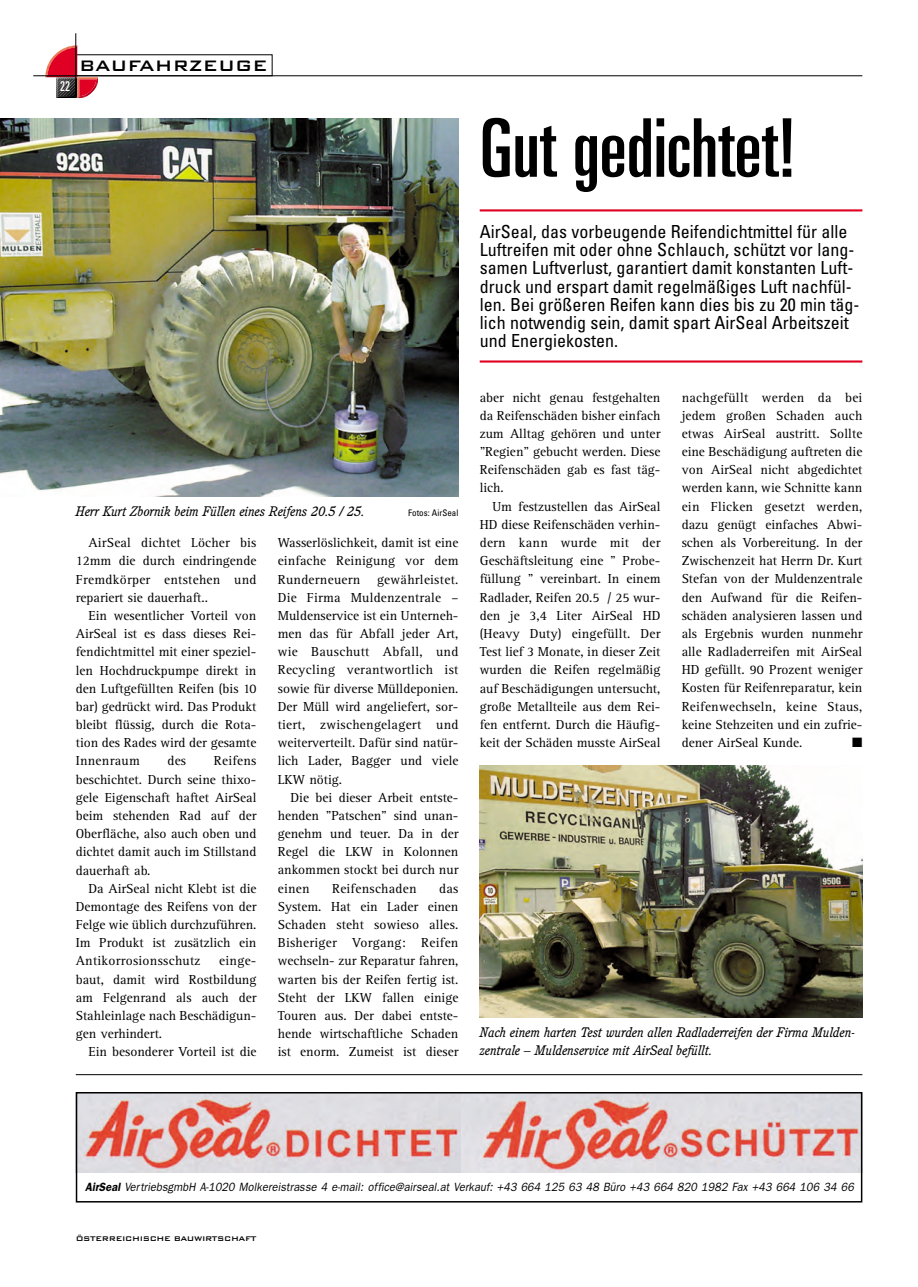
<style>
.page{position:relative;width:918px;height:1287px;background:#fff}
.page>*{position:absolute;margin:0;border:0;box-sizing:border-box;transform-origin:0 0}
.t1{font:ultra-condensed 81px "Univers";color:#000}
.t2{font:500 20.25px "Bank Gothic BT";color:#000}
.t3{font:condensed 18px/18.1px "Univers";color:#000}
.t4{font:13.5px/18.1px "AT Rotis Serif";color:#000;text-align:justify}
.t5{font:italic 13.5px/18px "Cushing";color:#000}
.t6{font:13.5px "AT Rotis Serif";letter-spacing:.02em;color:#000}
.t7{font:ultra-condensed 13.5px "Univers";color:#fff}
.t8{font:13.5px "Zapf Dingbats";color:#000}
.t9{font:italic 12px "Franklin Gothic";letter-spacing:.01em;color:#000;scale:.9 1}
.t10{font:500 9px "Bank Gothic BT";letter-spacing:-.04em;color:#000}
.t11{font:condensed 9px "Univers";color:#000}
.s1{font-weight:600}
</style>
<div class="page">
<img style="left:79px;top:1095px;width:383px;height:78px">
<img style="left:462px;top:1095px;width:397px;height:78px">
<div style="left:76px;top:1092px;width:786px;height:111px;border:2px solid #000"></div>
<img style="left:480px;top:765px;width:382px;height:253px">
<img style="left:0;top:118px;width:458px;height:379px">
<div style="left:76px;top:55px;width:196px;height:21px;border:1px solid #000"></div>
<svg style="left:45px;top:45px;width:52px;height:52px"></svg>
<hr style="left:33px;top:76px;width:829px;height:1px;background:#000">
<hr style="left:76px;top:33px;width:1px;height:64px;background:#000">
<hr style="left:76px;top:1074px;width:786px;height:1px;background:#000">
<hr style="left:480px;top:209px;width:382px;height:2px;background:#df0024">
<hr style="left:480px;top:360px;width:382px;height:3px;background:#df0024">
<p class="t7" style="left:60px;top:81px;width:12px">22</p>
<h2 class="t2" style="left:79px;top:52px;width:190px">BAUFAHRZEUGE</h2>
<p class="t5" style="left:76px;top:503px;width:291px">Herr Kurt Zbornik beim Füllen eines Reifens 20.5 / 25.</p>
<p class="t11" style="left:408px;top:510px;width:52px">Fotos: AirSeal</p>
<p class="t4" style="left:76px;top:535px;width:182px;text-indent:13px">AirSeal dichtet Löcher bis 12mm die durch eindringende Fremdkörper entstehen und repariert sie dauerhaft..</p>
<p class="t4" style="left:76px;top:608px;width:182px;text-indent:13px">Ein wesentlicher Vorteil von AirSeal ist es dass dieses Rei&shy;fendichtmittel mit einer speziel&shy;len Hochdruckpumpe direkt in den Luftgefüllten Reifen (bis 10 bar) gedrückt wird. Das Produkt bleibt flüssig, durch die Rota&shy;tion des Rades wird der gesamte Innenraum</p>
<p class="t4" style="left:76px;top:753px;width:182px;text-indent:138px">Reifens beschichtet. Durch seine thixo&shy;gele Eigenschaft haftet AirSeal beim stehenden Rad auf der Oberfläche, also auch oben und dichtet damit auch im Stillstand dauerhaft ab.</p>
<p class="t4" style="left:76px;top:881px;width:182px;text-indent:13px">Da AirSeal nicht Klebt ist die Demontage des Reifens von der Felge wie üblich durchzuführen.<br>Im Produkt ist zusätzlich ein Antikorrosionsschutz</p>
<p class="t4" style="left:167px;top:753px;width:20px">des</p>
<p class="t4" style="left:76px;top:953px;width:182px;text-indent:144px">einge&shy;baut, damit wird Rostbildung am Felgenrand als auch der Stahleinlage nach Beschädigun&shy;gen verhindert.</p>
<p class="t4" style="left:89px;top:1044px;width:169px">Ein besonderer Vorteil ist die</p>
<p class="t4" style="left:278px;top:535px;width:182px">Wasserlöslichkeit, damit ist eine einfache Reinigung vor dem Runderneuern gewährleistet.<br>Die Firma Muldenzentrale – Muldenservice ist ein Unterneh&shy;men das für Abfall jeder Art, wie Bauschutt Abfall, und Recycling verantwortlich ist sowie für diverse Mülldeponien.<br>Der Müll wird angeliefert, sor&shy;tiert, zwischengelagert und weiterverteilt. Dafür sind natür&shy;lich Lader, Bagger und viele LKW nötig.</p>
<p class="t4" style="left:278px;top:790px;width:182px;text-indent:13px">Die bei dieser Arbeit entste&shy;henden "Patschen" sind unan&shy;genehm und teuer. Da in der Regel die LKW in Kolonnen ankommen stockt bei durch nur einen</p>
<p class="t4" style="left:278px;top:881px;width:182px;text-indent:161px">das System. Hat ein Lader einen Schaden steht sowieso alles.<br>Bisheriger Vorgang: Reifen wechseln- zur Reparatur fahren, warten bis der Reifen fertig ist.<br>Steht der LKW fallen einige Touren aus. Der dabei entste&shy;hende wirtschaftliche Schaden ist enorm. Zumeist ist dieser</p>
<p class="t6" style="left:332px;top:883px;width:86px">Reifenschaden</p>
<h1 class="t1" style="left:480px;top:118px;width:318px">Gut gedichtet!</h1>
<p class="t3" style="left:480px;top:224px;width:381px">AirSeal, das vorbeugende Reifendichtmittel für alle Luftreifen mit oder ohne Schlauch, schützt vor lang&shy;samen Luftverlust, garantiert damit konstanten Luft&shy;druck und erspart damit regelmäßiges Luft nachfül&shy;len. Bei größeren Reifen kann dies bis zu 20 min täg&shy;lich notwendig sein, damit spart AirSeal Arbeitszeit und Energiekosten.</p>
<p class="t4" style="left:480px;top:390px;width:182px">aber nicht genau festgehalten da Reifenschäden bisher einfach zum Alltag gehören und unter "Regien" gebucht werden. Diese Reifenschäden gab es fast täg&shy;lich.</p>
<p class="t4" style="left:480px;top:499px;width:182px;text-indent:13px">Um festzustellen das AirSeal HD diese Reifenschäden verhin&shy;dern kann wurde mit der Geschäftsleitung eine " Probe&shy;füllung " vereinbart. In einem Radlader, Reifen 20.5 / 25 wur&shy;den je 3,4 Liter AirSeal HD (Heavy Duty) eingefüllt. Der Test lief 3 Monate, in dieser Zeit wurden die Reifen regelmäßig auf Beschädigungen untersucht, große Metallteile aus dem Rei&shy;fen entfernt. Durch die Häufig&shy;keit der Schäden musste AirSeal</p>
<p class="t4" style="left:682px;top:389px;width:182px">nachgefüllt werden da bei jedem großen Schaden auch etwas AirSeal austritt. Sollte eine Beschädigung auftreten die von AirSeal nicht abgedichtet werden kann, wie Schnitte kann ein Flicken gesetzt werden, dazu genügt einfaches Abwi&shy;schen als Vorbereitung. In der Zwischenzeit hat Herrn Dr. Kurt Stefan von der Muldenzentrale den Aufwand für die Reifen&shy;schäden analysieren lassen und als Ergebnis wurden nunmehr alle Radladerreifen mit AirSeal HD gefüllt. 90 Prozent weniger Kosten für Reifenreparatur, kein Reifenwechseln, keine Staus, keine Stehzeiten und ein zufrie&shy;dener AirSeal Kunde.</p>
<p class="t8" style="left:852px;top:736px;width:12px">■</p>
<p class="t5" style="left:480px;top:1024px;width:377px">Nach einem harten Test wurden allen Radladerreifen der Firma Mulden&shy;zentrale – Muldenservice mit AirSeal befüllt.</p>
<p class="t9" style="left:85px;top:1182px;width:856px"><span class="s1">AirSeal</span> VertriebsgmbH A-1020 Molkereistrasse 4 e-mail: office@airseal.at Verkauf: +43 664 125 63 48 Büro +43 664 820 1982 Fax +43 664 106 34 66</p>
<p class="t10" style="left:76px;top:1232px;width:182px">ÖSTERREICHISCHE BAUWIRTSCHAFT</p>
</div>
